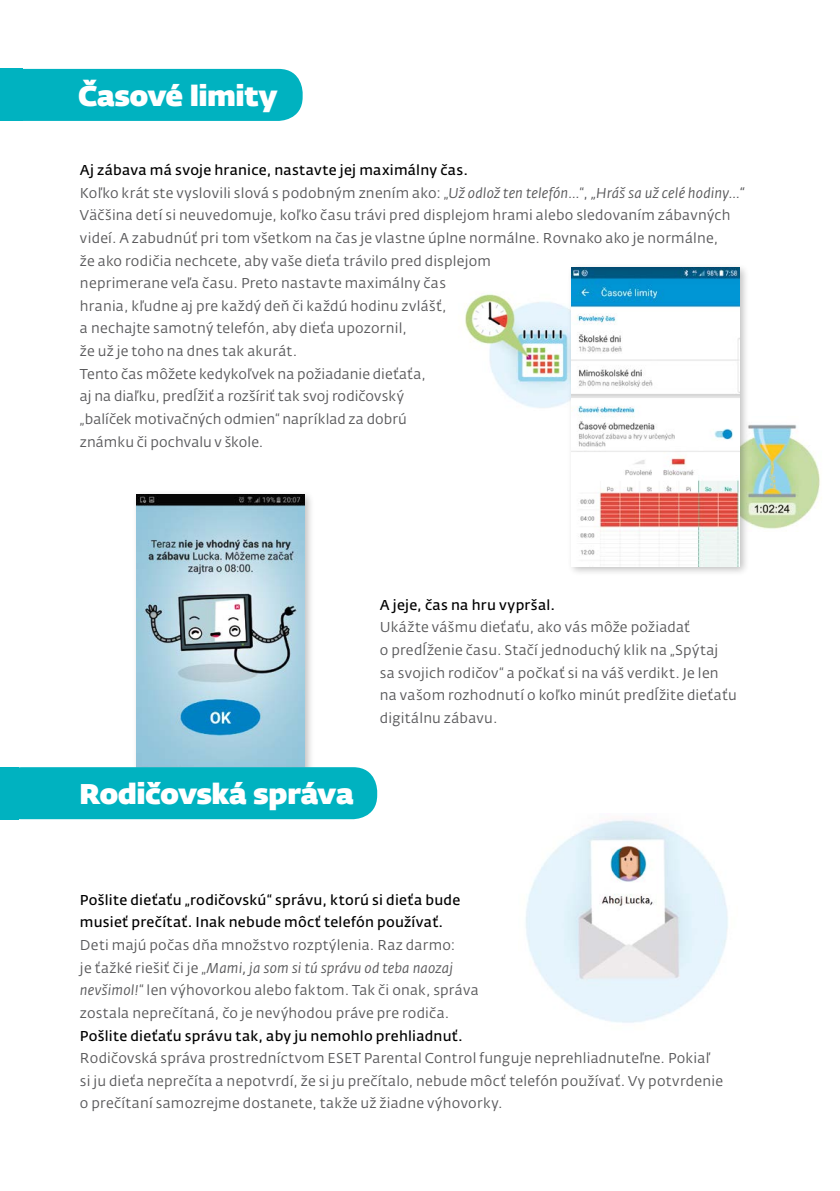
<style>
.page{position:relative;width:840px;height:1191px;background:#fff}
.page>*{position:absolute;margin:0;border:0;box-sizing:border-box;transform-origin:0 0}
.t1{font:800 28.2px "Fedra Sans Dis Std";color:#fff}
.t2{font:14.2px/22.6px "Fedra Sans Alt Pro";letter-spacing:.015em;color:#58585a}
.t3{font:600 14.2px/22.6px "Fedra Sans Alt Pro";letter-spacing:.015em;color:#000}
.s1{font-weight:600;color:#000}
.s2{font-style:italic}
</style>
<div class="page">
<img style="left:526px;top:820px;width:202px;height:203px">
<div style="left:132px;top:490px;width:183px;height:313px;background:#000;opacity:.25"></div>
<img style="left:136px;top:494px;width:168px;height:273px">
<img style="left:749px;top:424px;width:71px;height:105px">
<img style="left:465px;top:294px;width:101px;height:114px">
<div style="left:566px;top:263px;width:183px;height:313px;background:#000;opacity:.25"></div>
<img style="left:571px;top:267px;width:168px;height:299px">
<div style="left:22px;top:69px;width:280px;height:52px;background:#00b2c0"></div>
<div style="left:0;top:69px;width:22px;height:52px;background:#00b2c0"></div>
<div style="left:19px;top:767px;width:358px;height:52px;background:#00b2c0"></div>
<div style="left:0;top:767px;width:19px;height:52px;background:#00b2c0"></div>
<h1 class="t1" style="left:78px;top:73px;width:200px">Časové limity</h1>
<p class="t2" style="left:80px;top:159px;width:665px"><span class="s1">Aj zábava má svoje hranice, nastavte jej maximálny čas.<br></span>Koľko krát ste vyslovili slová s podobným znením ako: „<span class="s2">Už odlož ten telefón...</span>“, <span class="s2">„Hráš sa už celé hodiny...“ </span>Väčšina detí si neuvedomuje, koľko času trávi pred displejom hrami alebo sledovaním zábavných videí. A zabudnúť pri tom všetkom na čas je vlastne úplne normálne. Rovnako ako je normálne,<br>že ako rodičia nechcete, aby vaše dieťa trávilo pred displejom<br>neprimerane veľa času. Preto nastavte maximálny čas<br>hrania, kľudne aj pre každý deň či každú hodinu zvlášť,<br>a nechajte samotný telefón, aby dieťa upozornil,<br>že už je toho na dnes tak akurát.<br>Tento čas môžete kedykoľvek na požiadanie dieťaťa,<br>aj na diaľku, predĺžiť a rozšíriť tak svoj rodičovský<br>„balíček motivačných odmien“ napríklad za dobrú<br>známku či pochvalu v škole.</p>
<h1 class="t1" style="left:80px;top:771px;width:275px">Rodičovská správa</h1>
<p class="t3" style="left:379px;top:593px;width:176px">A jeje, čas na hru vypršal.</p>
<p class="t2" style="left:379px;top:616px;width:358px">Ukážte vášmu dieťaťu, ako vás môže požiadať<br>o predĺženie času. Stačí jednoduchý klik na „Spýtaj sa svojich rodičov“ a počkať si na váš verdikt. Je len na vašom rozhodnutí o koľko minút predĺžite dieťaťu digitálnu zábavu.</p>
<p class="t3" style="left:80px;top:888px;width:381px">Pošlite dieťaťu „rodičovskú“ správu, ktorú si dieťa bude musieť prečítať. Inak nebude môcť telefón používať.</p>
<p class="t2" style="left:80px;top:933px;width:400px">Deti majú počas dňa množstvo rozptýlenia. Raz darmo:<br>je ťažké riešiť či je „<span class="s2">Mami, ja som si tú správu od teba naozaj nevšimol!</span>“ len výhovorkou alebo faktom. Tak či onak, správa zostala neprečítaná, čo je nevýhodou práve pre rodiča.</p>
<p class="t3" style="left:80px;top:1024px;width:384px">Pošlite dieťaťu správu tak, aby ju nemohlo prehliadnuť.</p>
<p class="t2" style="left:80px;top:1047px;width:644px">Rodičovská správa prostredníctvom ESET Parental Control funguje neprehliadnuteľne. Pokiaľ si ju dieťa neprečíta a nepotvrdí, že si ju prečítalo, nebude môcť telefón používať. Vy potvrdenie o prečítaní samozrejme dostanete, takže už žiadne výhovorky.</p>
</div>
